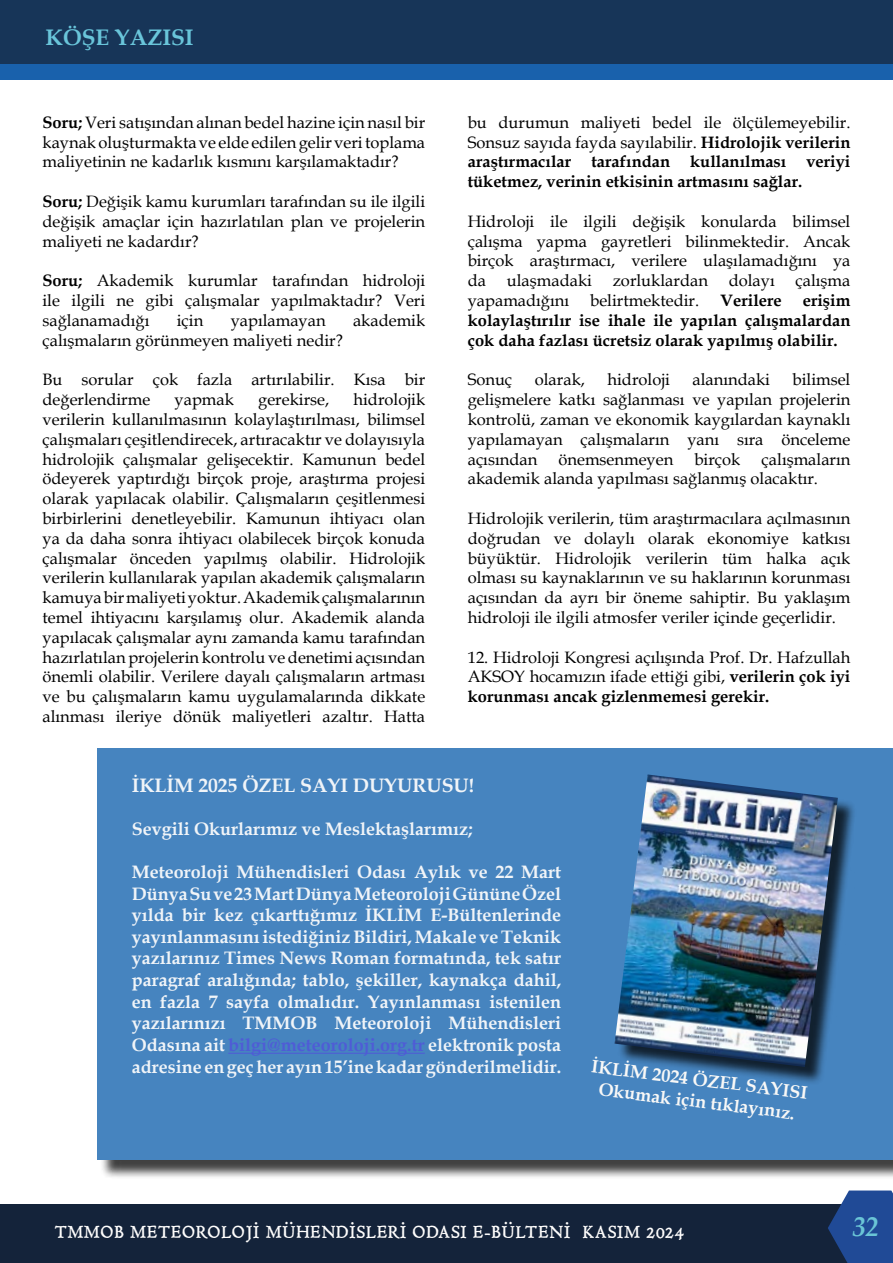
<style>
.page{position:relative;width:893px;height:1263px;background:#fff}
.page>*{position:absolute;margin:0;border:0;box-sizing:border-box;transform-origin:0 0}
.t1{font:italic 700 27px "Book Antiqua";color:#6ac5d6}
.t2{font:700 22.5px "Book Antiqua";color:#69c5da}
.t3{font:700 19.5px "Book Antiqua";color:#f0f4f8}
.t4{font:700 18px/21.6px "Book Antiqua";color:#f0f4f8;text-align:justify}
.t5{font:18px "Hultog";letter-spacing:.06em;color:#fffefd}
.t6{font:700 18px/21.6px "Book Antiqua";color:#f8f8f7;text-align:center}
.t7{font:16.5px/19.8px "Book Antiqua";color:#000;text-align:justify}
.t8{font:700 16.5px/19.8px "Book Antiqua";color:#000;text-align:justify}
.s1{font-weight:700}
.s2{font-weight:400}
.s3{color:#4f5cd6}
</style>
<div class="page">
<div style="left:0;top:1204px;width:893px;height:59px;background:#14233a"></div>
<svg style="left:828px;top:1190px;width:65px;height:73px"></svg>
<div style="left:1px;top:0;width:892px;height:80px;background:#1961ac"></div>
<div style="left:0;top:0;width:893px;height:64px;background:#173558"></div>
<div style="left:100px;top:751px;width:793px;height:429px;background:#000;opacity:.75"></div>
<div style="left:98px;top:748px;width:795px;height:412px;background:#4684bf"></div>
<hr style="left:228px;top:1053px;width:197px;height:1px;background:#4f5cd6">
<div style="left:617px;top:777px;width:239px;height:308px;background:#000;opacity:.75"></div>
<img style="left:615px;top:774px;width:223px;height:293px">
<h2 class="t2" style="left:45px;top:22px;width:150px">KÖŞE YAZISI</h2>
<p class="t7" style="left:43px;top:112px;width:384px"><span class="s1">Soru;</span> Veri satışından alınan bedel hazine için nasıl bir kaynak oluşturmakta ve elde edilen gelir veri toplama maliyetinin ne kadarlık kısmını karşılamaktadır?</p>
<p class="t7" style="left:43px;top:191px;width:384px"><span class="s1">Soru;</span> Değişik kamu kurumları tarafından su ile ilgili değişik amaçlar için hazırlatılan plan ve projelerin maliyeti ne kadardır?</p>
<p class="t7" style="left:43px;top:270px;width:384px"><span class="s1">Soru;</span> Akademik kurumlar tarafından hidroloji ile ilgili ne gibi çalışmalar yapılmaktadır? Veri sağlanamadığı</p>
<p class="t7" style="left:177px;top:310px;width:28px">için</p>
<p class="t7" style="left:231px;top:310px;width:96px">yapılamayan</p>
<p class="t7" style="left:353px;top:310px;width:74px">akademik</p>
<p class="t7" style="left:43px;top:330px;width:302px">çalışmaların görünmeyen maliyeti nedir?</p>
<p class="t7" style="left:43px;top:369px;width:384px">Bu sorular çok fazla artırılabilir. Kısa bir değerlendirme</p>
<p class="t7" style="left:43px;top:389px;width:384px;text-indent:311px">hidrolojik verilerin kullanılmasının kolaylaştırılması, bilimsel çalışmaları çeşitlendirecek, artıracaktır ve dolayısıyla hidrolojik çalışmalar gelişecektir. Kamunun bedel ödeyerek yaptırdığı birçok proje, araştırma projesi olarak yapılacak olabilir. Çalışmaların çeşitlenmesi birbirlerini denetleyebilir. Kamunun ihtiyacı olan ya da daha sonra ihtiyacı olabilecek birçok konuda çalışmalar önceden yapılmış olabilir. Hidrolojik verilerin kullanılarak yapılan akademik çalışmaların kamuya bir maliyeti yoktur. Akademik çalışmalarının temel ihtiyacını karşılamış olur. Akademik alanda yapılacak çalışmalar aynı zamanda kamu tarafından hazırlatılan projelerin kontrolu ve denetimi açısından önemli olabilir. Verilere dayalı çalışmaların artması ve bu çalışmaların kamu uygulamalarında dikkate alınması ileriye dönük maliyetleri azaltır. Hatta</p>
<p class="t7" style="left:175px;top:389px;width:61px">yapmak</p>
<p class="t7" style="left:258px;top:389px;width:73px">gerekirse,</p>
<p class="t8" style="left:468px;top:112px;width:384px"><span class="s2">bu durumun maliyeti bedel ile ölçülemeyebilir.<br>Sonsuz sayıda fayda sayılabilir.</span> Hidrolojik verilerin araştırmacılar tarafından kullanılması veriyi tüketmez, verinin etkisinin artmasını sağlar.</p>
<p class="t7" style="left:468px;top:211px;width:384px">Hidroloji ile ilgili değişik konularda bilimsel çalışma yapma gayretleri bilinmektedir. Ancak birçok araştırmacı, verilere ulaşılamadığını ya da</p>
<p class="t7" style="left:507px;top:270px;width:87px">ulaşmadaki</p>
<p class="t7" style="left:613px;top:270px;width:97px">zorluklardan</p>
<p class="t7" style="left:729px;top:270px;width:48px">dolayı</p>
<p class="t7" style="left:795px;top:270px;width:56px">çalışma</p>
<p class="t7" style="left:468px;top:290px;width:103px">yapamadığını</p>
<p class="t7" style="left:590px;top:290px;width:110px">belirtmektedir.</p>
<p class="t8" style="left:720px;top:291px;width:63px">Verilere</p>
<p class="t8" style="left:468px;top:291px;width:384px;text-indent:335px">erişim kolaylaştırılır ise ihale ile yapılan çalışmalardan çok daha fazlası ücretsiz olarak yapılmış olabilir.</p>
<p class="t7" style="left:468px;top:369px;width:46px">Sonuç</p>
<p class="t7" style="left:535px;top:369px;width:52px">olarak,</p>
<p class="t7" style="left:607px;top:369px;width:64px">hidroloji</p>
<p class="t7" style="left:692px;top:369px;width:79px">alanındaki</p>
<p class="t7" style="left:468px;top:369px;width:384px;text-indent:325px">bilimsel gelişmelere katkı sağlanması ve yapılan projelerin kontrolü, zaman ve ekonomik kaygılardan kaynaklı yapılamayan çalışmaların yanı sıra önceleme açısından</p>
<p class="t7" style="left:468px;top:449px;width:384px;text-indent:294px">çalışmaların akademik alanda yapılması sağlanmış olacaktır.</p>
<p class="t7" style="left:468px;top:508px;width:384px">Hidrolojik verilerin, tüm araştırmacılara açılmasının doğrudan ve dolaylı olarak ekonomiye katkısı büyüktür. Hidrolojik verilerin tüm halka açık olması su kaynaklarının ve su haklarının korunması açısından da ayrı bir öneme sahiptir. Bu yaklaşım hidroloji ile ilgili atmosfer veriler içinde geçerlidir.</p>
<p class="t7" style="left:468px;top:647px;width:384px">12. Hidroloji Kongresi açılışında Prof. Dr. Hafzullah AKSOY hocamızın ifade ettiği gibi, <span class="s1">verilerin çok iyi korunması ancak gizlenmemesi gerekir.</span></p>
<p class="t7" style="left:558px;top:449px;width:116px">önemsenmeyen</p>
<p class="t7" style="left:694px;top:449px;width:47px">birçok</p>
<p class="t3" style="left:132px;top:772px;width:344px">İKLİM 2025 ÖZEL SAYI DUYURUSU!</p>
<p class="t4" style="left:132px;top:818px;width:342px">Sevgili Okurlarımız ve Meslektaşlarımız;</p>
<p class="t4" style="left:132px;top:861px;width:431px">Meteoroloji Mühendisleri Odası Aylık ve 22 Mart Dünya Su ve 23 Mart Dünya Meteoroloji Gününe Özel yılda bir kez çıkarttığımız İKLİM E-Bültenlerinde yayınlanmasını istediğiniz Bildiri, Makale ve Teknik yazılarınız Times News Roman formatında, tek satır paragraf aralığında; tablo, şekiller, kaynakça dahil, en fazla 7 sayfa olmalıdır. Yayınlanması istenilen yazılarınızı TMMOB Meteoroloji Mühendisleri Odasına ait <span class="s3">bilgi@meteoroloji.org.tr</span> elektronik posta adresine en geç her ayın 15’ine kadar gönderilmelidir.</p>
<p class="t6" style="left:593px;top:1055px;width:219px;rotate:7deg">İKLİM 2024 ÖZEL SAYISI<br>Okumak için tıklayınız.</p>
<p class="t5" style="left:55px;top:1221px;width:631px">TMMOB METEOROLOJİ MÜHENDİSLERİ ODASI E-BÜLTENİ KASIM 2024</p>
<h1 class="t1" style="left:852px;top:1208px;width:28px">32</h1>
</div>
